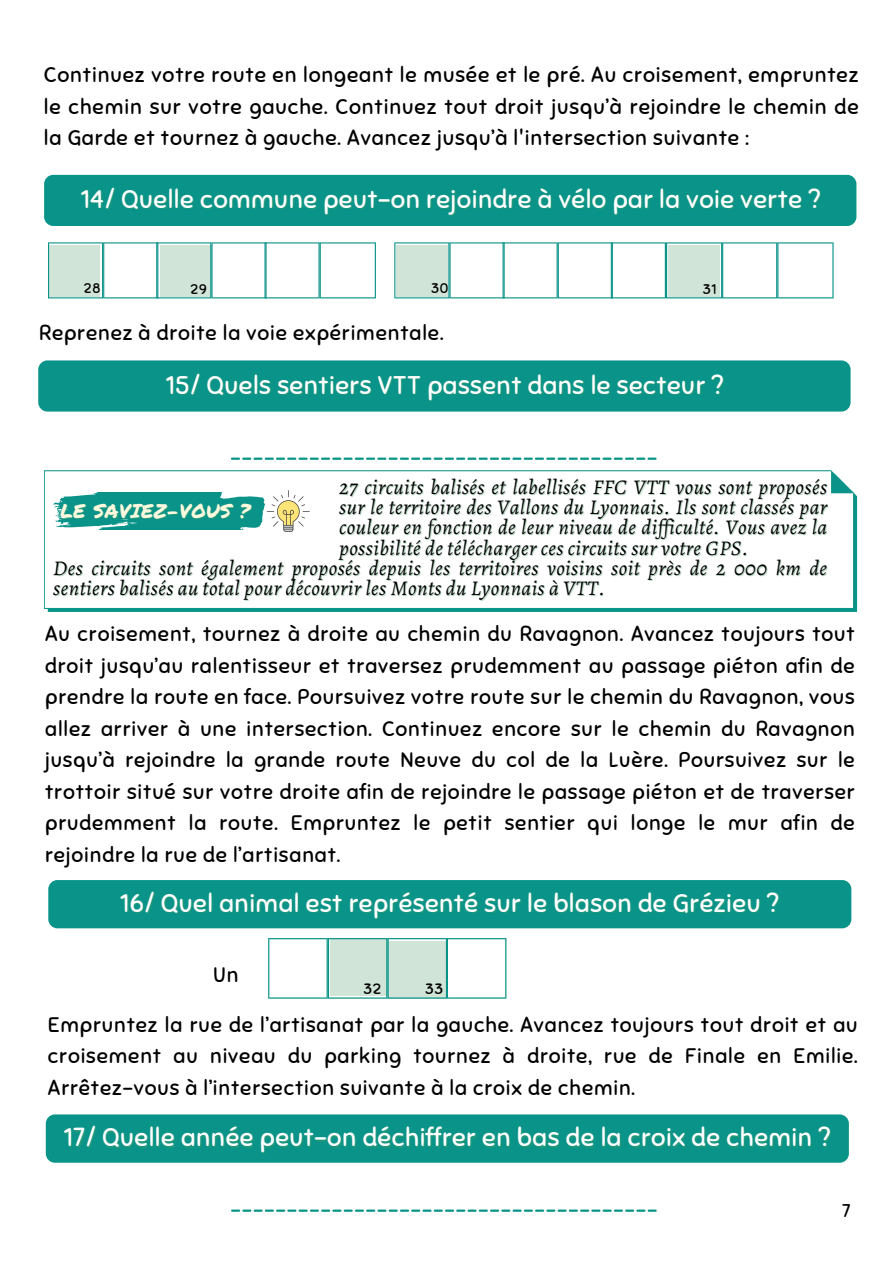
<style>
.page{position:relative;width:894px;height:1264px;background:#fff}
.page>*{position:absolute;margin:0;border:0;box-sizing:border-box;transform-origin:0 0}
.t1{font:25.5px "Sniglet";letter-spacing:.02em;color:#fff}
.t2{font:21.15px/31.5px "Sniglet";letter-spacing:.04em;color:#000;text-align:justify}
.t3{font:21px/31.5px "Sniglet";letter-spacing:.04em;color:#000;text-align:justify}
.t4{font:italic 21px "Alegreya";letter-spacing:.02em;color:#000}
.t5{font:19.5px "Permanent Marker";letter-spacing:.02em;color:#fdf9de}
.t6{font:18px "Sniglet";color:#000}
.t7{font:15px "Sniglet";color:#000}
.t8{font:13.95px "Sniglet";letter-spacing:.04em;color:#000}
</style>
<div class="page">
<div style="left:48px;top:880px;width:803px;height:48px;background:#0a9489;border-radius:9px"></div>
<div style="left:38px;top:360px;width:812px;height:51px;background:#0a9489;border-radius:9px"></div>
<svg style="left:231px;top:457px;width:425px;height:3px"></svg>
<svg style="left:48px;top:492px;width:808px;height:120px;background:#0e958b"></svg>
<svg style="left:44px;top:470px;width:809px;height:139px"></svg>
<svg style="left:53px;top:490px;width:256px;height:42px"></svg>
<div style="left:46px;top:1114px;width:802px;height:48px;background:#0a9489;border-radius:9px"></div>
<svg style="left:231px;top:1209px;width:425px;height:2px"></svg>
<div style="left:44px;top:175px;width:812px;height:51px;background:#0a9489;border-radius:9px"></div>
<svg style="left:48px;top:242px;width:328px;height:56px"></svg>
<svg style="left:394px;top:242px;width:439px;height:56px"></svg>
<svg style="left:268px;top:938px;width:238px;height:60px"></svg>
<p class="t2" style="left:44px;top:59px;width:816px">Continuez votre route en longeant le musée et le pré. Au croisement, empruntez le chemin sur votre gauche. Continuez tout droit jusqu’à rejoindre le chemin de la Garde et tournez à gauche. Avancez jusqu’à l'intersection suivante :</p>
<p class="t1" style="left:81px;top:184px;width:740px">14/ Quelle commune peut-on rejoindre à vélo par la voie verte ?</p>
<h2 class="t8" style="left:84px;top:279px;width:18px">28</h2>
<p class="t8" style="left:190px;top:281px;width:18px">29</p>
<h1 class="t8" style="left:431px;top:279px;width:19px">30</h1>
<p class="t8" style="left:702px;top:281px;width:15px">31</p>
<p class="t3" style="left:39px;top:318px;width:406px">Reprenez à droite la voie expérimentale.</p>
<p class="t1" style="left:166px;top:369px;width:559px">15/ Quels sentiers VTT passent dans le secteur ?</p>
<p class="t4" style="left:339px;top:472px;width:489px">27 circuits balisés et labellisés FFC VTT vous sont proposés</p>
<p class="t4" style="left:339px;top:492px;width:489px">sur le territoire des Vallons du Lyonnais. Ils sont classés par</p>
<p class="t4" style="left:339px;top:513px;width:489px">couleur en fonction de leur niveau de dif iculté. Vous avez la</p>
<p class="t4" style="left:339px;top:533px;width:410px">possibilité de télécharger ces circuits sur votre GPS.</p>
<p class="t4" style="left:53px;top:553px;width:775px">Des circuits sont également proposés depuis les territoires voisins soit près de 2 000 km de</p>
<p class="t4" style="left:53px;top:573px;width:553px">sentiers balisés au total pour découvrir les Monts du Lyonnais à VTT.</p>
<p class="t5" style="left:60px;top:496px;width:191px">LE SAVIEZ-VOUS ?</p>
<p class="t3" style="left:45px;top:618px;width:811px">Au croisement, tournez à droite au chemin du Ravagnon. Avancez toujours tout droit jusqu’au ralentisseur et traversez prudemment au passage piéton afin de prendre la route en face. Poursuivez votre route sur le chemin du Ravagnon, vous allez arriver à une intersection. Continuez encore sur le chemin du Ravagnon jusqu’à rejoindre la grande route Neuve du col de la Luère. Poursuivez sur le trottoir situé sur votre droite afin de rejoindre le passage piéton et de traverser prudemment la route. Empruntez le petit sentier qui longe le mur afin de rejoindre la rue de l’artisanat.</p>
<h1 class="t1" style="left:120px;top:887px;width:659px">16/ Quel animal est représenté sur le blason de Grézieu ?</h1>
<p class="t3" style="left:213px;top:959px;width:27px">Un</p>
<p class="t7" style="left:363px;top:979px;width:19px">32</p>
<p class="t7" style="left:425px;top:979px;width:20px">33</p>
<p class="t3" style="left:48px;top:1009px;width:811px">Empruntez la rue de l’artisanat par la gauche. Avancez toujours tout droit et au croisement au niveau du parking tournez à droite, rue de Finale en Emilie.<br>Arrêtez-vous à l’intersection suivante à la croix de chemin.</p>
<p class="t1" style="left:64px;top:1122px;width:767px">17/ Quelle année peut-on déchiffrer en bas de la croix de chemin ?</p>
<p class="t6" style="left:841px;top:1199px;width:10px">7</p>
</div>
